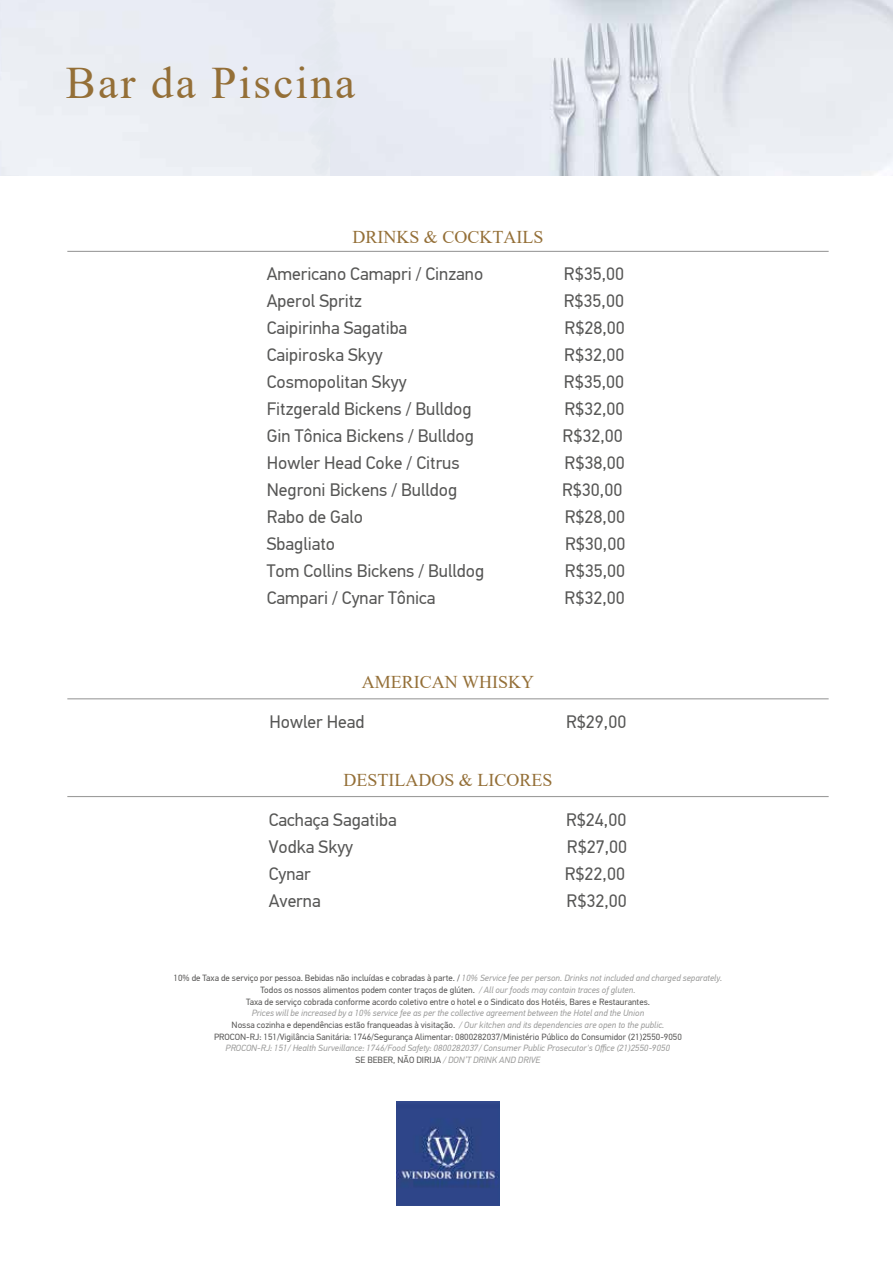
<style>
.page{position:relative;width:893px;height:1263px;background:#fff}
.page>*{position:absolute;margin:0;border:0;box-sizing:border-box;transform-origin:0 0}
.t1{font:45px "Times New Roman";letter-spacing:.05em;color:#946f37}
.t2{font:18px "PF Din Text Pro";color:#575756}
.t3{font:18px "Times New Roman";color:#946f37}
.t4{font:9px/12px "PF Din Text Pro";color:#595857;text-align:center}
.t5{font:italic 9px/12px "PF Din Text Pro";color:#9d9d9c;text-align:center}
.s1{font-style:italic;color:#9d9d9c}
.s2{font-style:normal;color:#595857}
</style>
<div class="page">
<img style="left:343px;top:0;width:549px;height:176px">
<div style="left:299px;top:0;width:44px;height:176px;background:#e6eaf2"></div>
<hr style="left:67px;top:698px;width:762px;height:1px;background:#9d9d9c">
<hr style="left:67px;top:251px;width:762px;height:1px;background:#9d9d9c">
<img style="left:396px;top:1101px;width:104px;height:104px">
<hr style="left:67px;top:796px;width:762px;height:1px;background:#9d9d9c">
<h1 class="t1" style="left:66px;top:51px;width:291px">Bar da Piscina</h1>
<h1 class="t1" style="left:68px;top:54px;width:341px">Menu Lobby Bar</h1>
<h2 class="t3" style="left:352px;top:224px;width:192px">DRINKS &amp; COCKTAILS</h2>
<h2 class="t2" style="left:267px;top:263px;width:218px">Americano Camapri / Cinzano</h2>
<h2 class="t2" style="left:564px;top:263px;width:62px">R$35,00</h2>
<h2 class="t2" style="left:267px;top:290px;width:97px">Aperol Spritz</h2>
<h2 class="t2" style="left:564px;top:290px;width:62px">R$35,00</h2>
<h2 class="t2" style="left:267px;top:317px;width:142px">Caipirinha Sagatiba</h2>
<h2 class="t2" style="left:565px;top:317px;width:62px">R$28,00</h2>
<h2 class="t2" style="left:267px;top:344px;width:118px">Caipiroska Skyy</h2>
<h2 class="t2" style="left:564px;top:344px;width:62px">R$32,00</h2>
<h2 class="t2" style="left:267px;top:371px;width:141px">Cosmopolitan Skyy</h2>
<h2 class="t2" style="left:564px;top:371px;width:62px">R$35,00</h2>
<h2 class="t2" style="left:267px;top:398px;width:206px">Fitzgerald Bickens / Bulldog</h2>
<h2 class="t2" style="left:564px;top:398px;width:62px">R$32,00</h2>
<h2 class="t2" style="left:267px;top:425px;width:209px">Gin Tônica Bickens / Bulldog</h2>
<h2 class="t2" style="left:563px;top:425px;width:62px">R$32,00</h2>
<h2 class="t2" style="left:267px;top:452px;width:194px">Howler Head Coke / Citrus</h2>
<h2 class="t2" style="left:565px;top:452px;width:62px">R$38,00</h2>
<h2 class="t2" style="left:267px;top:479px;width:192px">Negroni Bickens / Bulldog</h2>
<h2 class="t2" style="left:562px;top:479px;width:62px">R$30,00</h2>
<h2 class="t2" style="left:267px;top:506px;width:98px">Rabo de Galo</h2>
<h2 class="t2" style="left:565px;top:506px;width:62px">R$28,00</h2>
<h2 class="t2" style="left:267px;top:533px;width:70px">Sbagliato</h2>
<h2 class="t2" style="left:565px;top:533px;width:62px">R$30,00</h2>
<h2 class="t2" style="left:267px;top:560px;width:219px">Tom Collins Bickens / Bulldog</h2>
<h2 class="t2" style="left:565px;top:560px;width:62px">R$35,00</h2>
<h2 class="t2" style="left:267px;top:587px;width:170px">Campari / Cynar Tônica</h2>
<h2 class="t2" style="left:565px;top:587px;width:62px">R$32,00</h2>
<h2 class="t3" style="left:362px;top:669px;width:174px">AMERICAN WHISKY</h2>
<h2 class="t2" style="left:270px;top:711px;width:96px">Howler Head</h2>
<h2 class="t2" style="left:566px;top:711px;width:62px">R$29,00</h2>
<h2 class="t3" style="left:343px;top:767px;width:210px">DESTILADOS &amp; LICORES</h2>
<h2 class="t2" style="left:269px;top:809px;width:129px">Cachaça Sagatiba</h2>
<h2 class="t2" style="left:566px;top:809px;width:62px">R$24,00</h2>
<h2 class="t2" style="left:269px;top:836px;width:86px">Vodka Skyy</h2>
<h2 class="t2" style="left:567px;top:836px;width:62px">R$27,00</h2>
<h2 class="t2" style="left:269px;top:863px;width:44px">Cynar</h2>
<h2 class="t2" style="left:565px;top:863px;width:62px">R$22,00</h2>
<h2 class="t2" style="left:269px;top:890px;width:53px">Averna</h2>
<h2 class="t2" style="left:567px;top:890px;width:62px">R$32,00</h2>
<p class="t4" style="left:174px;top:972px;width:550px">10% de Taxa de serviço por pessoa. Bebidas não incluídas e cobradas à parte. / <span class="s1">10% Service fee per person. Drinks not included and charged separately.<br></span>Todos os nossos alimentos podem conter traços de glúten. <span class="s1">/ All our foods may contain traces of gluten.<br></span>Taxa de serviço cobrada conforme acordo coletivo entre o hotel e o Sindicato dos Hotéis, Bares e Restaurantes.</p>
<p class="t4" style="left:214px;top:1007px;width:469px"><span class="s1">Prices will be increased by a 10% service fee as per the collective agreement between the Hotel and the Union<br></span>Nossa cozinha e dependências estão franqueadas à visitação. <span class="s1">/ Our kitchen and its dependencies are open to the public.<br></span>PROCON-RJ: 151/Vigilância Sanitária: 1746/Segurança Alimentar: 0800282037/Ministério Público do Consumidor (21)2550-9050</p>
<p class="t5" style="left:226px;top:1042px;width:446px">PROCON-RJ: 151/ Health Surveillance: 1746/Food Safety: 0800282037/ Consumer Public Prosecutor's Office (21)2550-9050<br><span class="s2">SE BEBER, NÃO DIRIJA</span> / DON’T DRINK AND DRIVE</p>
</div>
